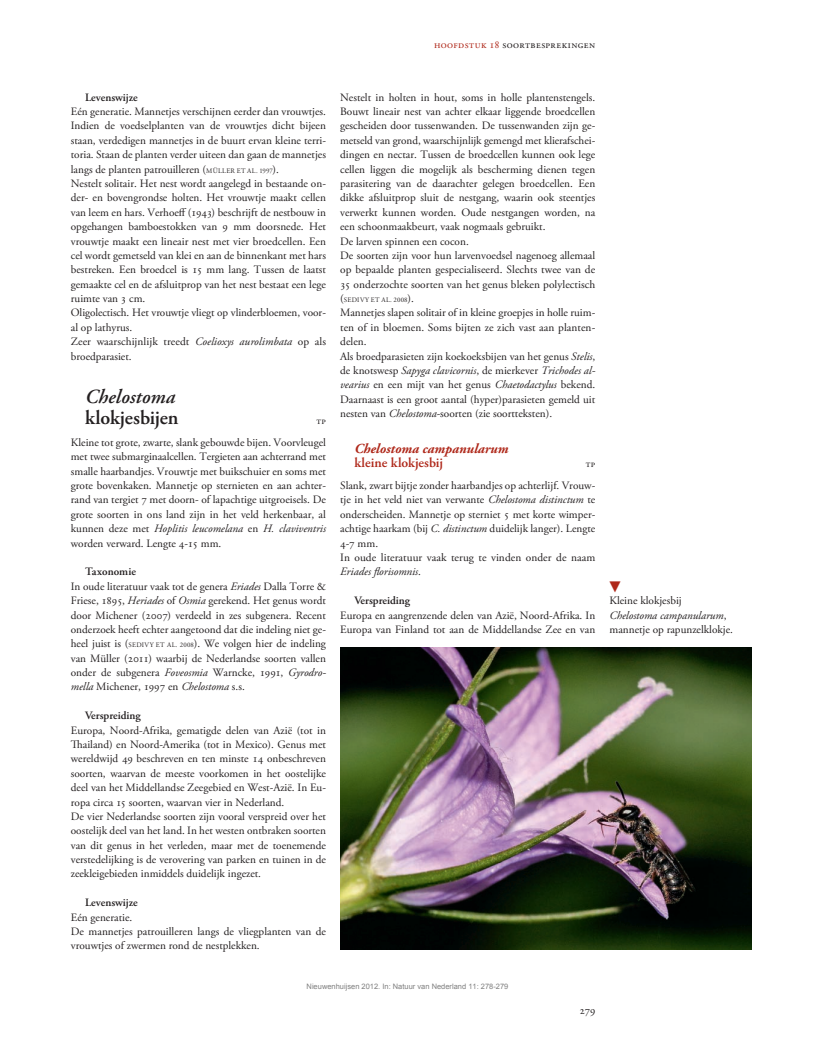
<style>
.page{position:relative;width:815px;height:1053px;background:#fff}
.page>*{position:absolute;margin:0;border:0;box-sizing:border-box;transform-origin:0 0}
.t1{font:600 20px "Adobe Garamond Pro";letter-spacing:-.01em;color:#231f20}
.t2{font:italic 600 20px "Adobe Garamond Pro";letter-spacing:.005em;color:#231f20}
.t3{font:italic 700 13.75px "Adobe Garamond Pro";color:#af281a}
.t4{font:600 13.75px "Adobe Garamond Pro";color:#af281a}
.t5{font:11.25px/14.4px "Adobe Garamond Pro";color:#231f20}
.t6{font:11.25px/14.4px "Adobe Garamond Pro";letter-spacing:-.02em;color:#231f20}
.t7{font:600 11.25px "Adobe Garamond Pro";color:#231f20}
.t8{font:11.25px "Universal Std Newswith Comm Pi";color:#af281a}
.t9{font:10.62px "Adobe Garamond Pro";letter-spacing:.04em;color:#231f20}
.t10{font:10px "Adobe Garamond Pro";color:#231f20}
.t11{font:7.5px "Arial";color:#808080}
.t12{font:6.88px "Adobe Garamond Pro";letter-spacing:.04em;color:#231f20}
.s1{color:#af281a}
.s2{font-size:6.88px}
.s3{font-style:italic}
.s4{font-weight:600}
.s5{font-size:11.25px}
</style>
<div class="page">
<img style="left:340px;top:647px;width:411px;height:302px">
<p class="t9" style="left:434px;top:38px;width:163px"><span class="s1">hoofdstuk 18</span> soortbesprekingen</p>
<p class="t7" style="left:85px;top:91px;width:54px">Levenswijze</p>
<p class="t5" style="left:71px;top:105px;width:257px">Eén generatie. Mannetjes verschijnen eerder dan vrouwtjes.<br>Indien de voedselplanten van de vrouwtjes dicht bijeen staan, verdedigen mannetjes in de buurt ervan kleine terri&shy;toria. Staan de planten verder uiteen dan gaan de mannetjes langs de planten patrouilleren (<span class="s2">MüLLER ET AL. 1997</span>).<br>Nestelt solitair. Het nest wordt aangelegd in bestaande on&shy;der- en bovengrondse holten. Het vrouwtje maakt cellen van leem en hars. Verhoeff (1943) beschrijft de nestbouw in opgehangen bamboestokken van 9 mm doorsnede. Het vrouwtje maakt een lineair nest met vier broedcellen. Een cel wordt gemetseld van klei en aan de binnenkant met hars bestreken. Een broedcel is 15 mm lang. Tussen de laatst gemaakte cel en de afsluitprop van het nest bestaat een lege ruimte van 3 cm.<br>Oligolectisch. Het vrouwtje vliegt op vlinderbloemen, voor&shy;al op lathyrus.<br>Zeer waarschijnlijk treedt <span class="s3">Coelioxys aurolimbata</span> op als broedparasiet.</p>
<h1 class="t2" style="left:85px;top:385px;width:92px">Chelostoma</h1>
<h1 class="t1" style="left:85px;top:406px;width:95px">klokjesbijen</h1>
<p class="t10" style="left:316px;top:415px;width:11px">tp</p>
<p class="t5" style="left:71px;top:435px;width:257px;text-align:justify">Kleine tot grote, zwarte, slank gebouwde bijen. Voorvleugel met twee submarginaalcellen. Tergieten aan achterrand met smalle haarbandjes. Vrouwtje met buikschuier en soms met grote bovenkaken. Mannetje op sternieten en aan achter&shy;rand van tergiet 7 met doorn- of lapachtige uitgroeisels. De grote soorten in ons land zijn in het veld herkenbaar, al kunnen deze met <span class="s3">Hoplitis leucomelana</span> en <span class="s3">H. claviventris </span>worden verward. Lengte 4-15 mm.</p>
<p class="t5" style="left:71px;top:565px;width:257px;text-indent:14px"><span class="s4">Taxonomie<br></span>In oude literatuur vaak tot de genera <span class="s3">Eriades</span> Dalla Torre &amp; Friese, 1895, <span class="s3">Heriades</span> of <span class="s3">Osmia</span> gerekend. Het genus wordt door Michener (2007) verdeeld in zes subgenera. Recent onderzoek heeft echter aangetoond dat die indeling niet ge&shy;heel juist is (<span class="s2">SEDIVy ET AL. 2008</span>). We volgen hier de indeling van Müller (2011) waarbij de Nederlandse soorten vallen onder de subgenera <span class="s3">Foveosmia</span> Warncke, 1991, <span class="s3">Gyrodro&shy;mella</span> Michener, 1997 en <span class="s3">Chelostoma</span> s.s.</p>
<p class="t7" style="left:85px;top:709px;width:57px">Verspreiding</p>
<p class="t5" style="left:71px;top:723px;width:257px">Europa, Noord-Afrika, gematigde delen van Azië (tot in Thailand) en Noord-Amerika (tot in Mexico). Genus met wereldwijd 49 beschreven en ten minste 14 onbeschreven soorten, waarvan de meeste voorkomen in het oostelijke deel van het Middellandse Zeegebied en West-Azië. In Eu&shy;ropa circa 15 soorten, waarvan vier in Nederland.<br>De vier Nederlandse soorten zijn vooral verspreid over het oostelijk deel van het land. In het westen ontbraken soorten van dit genus in het verleden, maar met de toenemende verstedelijking is de verovering van parken en tuinen in de zeekleigebieden inmiddels duidelijk ingezet.</p>
<p class="t7" style="left:85px;top:896px;width:54px">Levenswijze</p>
<p class="t5" style="left:71px;top:910px;width:257px">Eén generatie.<br>De mannetjes patrouilleren langs de vliegplanten van de vrouwtjes of zwermen rond de nestplekken.</p>
<p class="t5" style="left:340px;top:90px;width:257px">Nestelt in holten in hout, soms in holle plantenstengels.<br>Bouwt lineair nest van achter elkaar liggende broedcellen gescheiden door tussenwanden. De tussenwanden zijn ge&shy;metseld van grond, waarschijnlijk gemengd met klierafschei&shy;dingen en nectar. Tussen de broedcellen kunnen ook lege cellen liggen die mogelijk als bescherming dienen tegen parasitering van de daarachter gelegen broedcellen. Een dikke afsluitprop sluit de nestgang, waarin ook steentjes verwerkt kunnen worden. Oude nestgangen worden, na een schoonmaakbeurt, vaak nogmaals gebruikt.<br>De larven spinnen een cocon.<br>De soorten zijn voor hun larvenvoedsel nagenoeg allemaal op bepaalde planten gespecialiseerd. Slechts twee van de 35 onderzochte soorten van het genus bleken polylectisch</p>
<p class="t12" style="left:340px;top:296px;width:75px"><span class="s5">(</span>SEDIVy ET AL. 2008<span class="s5">).</span></p>
<p class="t5" style="left:340px;top:306px;width:257px">Mannetjes slapen solitair of in kleine groepjes in holle ruim&shy;ten of in bloemen. Soms bijten ze zich vast aan planten&shy;delen.<br>Als broedparasieten zijn koekoeksbijen van het genus <span class="s3">Stelis</span>, de knotswesp <span class="s3">Sapyga clavicornis</span>, de mierkever <span class="s3">Trichodes al&shy;vearius</span> en een mijt van het genus <span class="s3">Chaetodactylus</span> bekend.<br>Daarnaast is een groot aantal (hyper)parasieten gemeld uit nesten van <span class="s3">Chelostoma</span>-soorten (zie soortteksten).</p>
<p class="t3" style="left:354px;top:440px;width:155px">Chelostoma campanularum</p>
<p class="t4" style="left:354px;top:455px;width:90px">kleine klokjesbij</p>
<p class="t10" style="left:586px;top:458px;width:11px">tp</p>
<p class="t5" style="left:340px;top:478px;width:257px">Slank, zwart bijtje zonder haarbandjes op achterlijf. Vrouw&shy;tje in het veld niet van verwante <span class="s3">Chelostoma distinctum</span> te onderscheiden. Mannetje op sterniet 5 met korte wimper&shy;achtige haarkam (bij <span class="s3">C. distinctum</span> duidelijk langer). Lengte 4-7 mm.<br>In oude literatuur vaak terug te vinden onder de naam <span class="s3">Eriades florisomnis</span>.</p>
<p class="t7" style="left:354px;top:594px;width:57px">Verspreiding</p>
<p class="t5" style="left:340px;top:608px;width:257px">Europa en aangrenzende delen van Azië, Noord-Afrika. In<br>Europa van Finland tot aan de Middellandse Zee en van</p>
<p class="t11" style="left:307px;top:981px;width:203px">Nieuwenhuijsen 2012. In: Natuur van Nederland 11: 278-279</p>
<p class="t8" style="left:609px;top:581px;width:13px">▼</p>
<p class="t6" style="left:609px;top:593px;width:125px">Kleine klokjesbij<br><span class="s3">Chelostoma campanularum</span>, mannetje op rapunzelklokje.</p>
</div>
